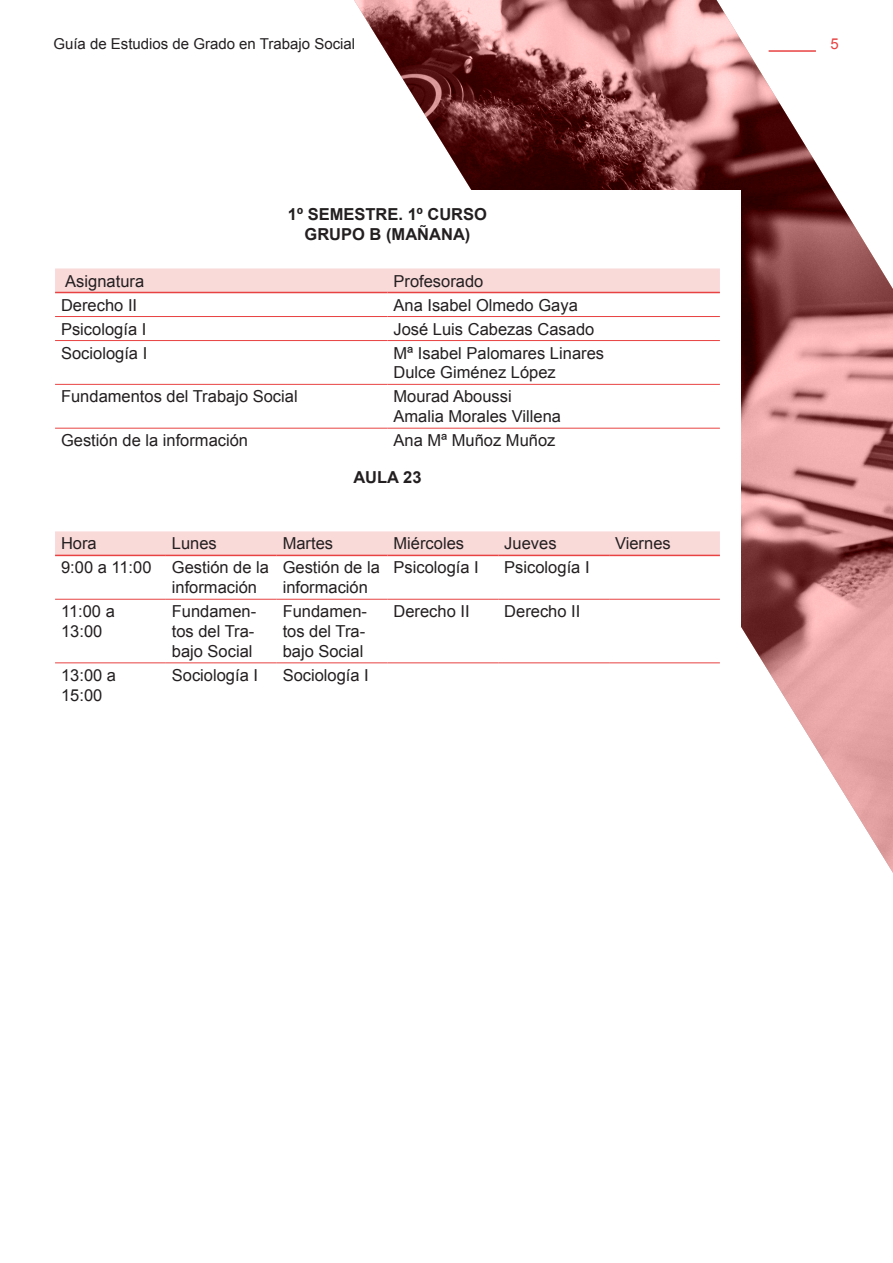
<style>
.page{position:relative;width:893px;height:1263px;background:#fff}
.page>*{position:absolute;margin:0;border:0;box-sizing:border-box;transform-origin:0 0}
.texto_1_-_sin_1_line{font:16.5px/19.8px "Arial";color:#231f20}
.negrita_centr{font:700 16.5px "Arial";color:#231f20}
.texto_1{font:16.5px "Arial";color:#231f20}
.t1{font:15px "Arial";color:#231f20}
.t2{font:15px "Arial";color:#e84242}
</style>
<div class="page">
<svg style="left:354px;top:0;width:539px;height:873px"></svg>
<div style="left:55px;top:190px;width:686px;height:930px;background:#fff"></div>
<hr style="left:769px;top:50px;width:47px;height:2px;background:#e84242">
<svg style="left:55px;top:268px;width:665px;height:24px;background:#f9d8d8"></svg>
<svg style="left:55px;top:293px;width:665px;height:135px"></svg>
<hr style="left:55px;top:292px;width:332px;height:1px;background:#e84242">
<hr style="left:387px;top:292px;width:333px;height:1px;background:#e84242">
<hr style="left:55px;top:316px;width:332px;height:1px;background:#e84242">
<hr style="left:387px;top:316px;width:333px;height:1px;background:#e84242">
<hr style="left:55px;top:340px;width:332px;height:1px;background:#e84242">
<hr style="left:387px;top:340px;width:333px;height:1px;background:#e84242">
<hr style="left:55px;top:384px;width:332px;height:1px;background:#e84242">
<hr style="left:387px;top:384px;width:333px;height:1px;background:#e84242">
<hr style="left:55px;top:428px;width:332px;height:1px;background:#e84242">
<hr style="left:387px;top:428px;width:333px;height:1px;background:#e84242">
<svg style="left:55px;top:531px;width:665px;height:24px;background:#f9d7d7"></svg>
<svg style="left:55px;top:556px;width:665px;height:107px"></svg>
<hr style="left:55px;top:555px;width:111px;height:1px;background:#e84242">
<hr style="left:166px;top:555px;width:111px;height:1px;background:#e84242">
<hr style="left:277px;top:555px;width:110px;height:1px;background:#e84242">
<hr style="left:387px;top:555px;width:111px;height:1px;background:#e84242">
<hr style="left:498px;top:555px;width:111px;height:1px;background:#e84242">
<hr style="left:609px;top:555px;width:111px;height:1px;background:#e84242">
<hr style="left:55px;top:599px;width:111px;height:1px;background:#e84242">
<hr style="left:166px;top:599px;width:111px;height:1px;background:#e84242">
<hr style="left:277px;top:599px;width:110px;height:1px;background:#e84242">
<hr style="left:387px;top:599px;width:111px;height:1px;background:#e84242">
<hr style="left:498px;top:599px;width:111px;height:1px;background:#e84242">
<hr style="left:609px;top:599px;width:111px;height:1px;background:#e84242">
<hr style="left:55px;top:663px;width:111px;height:1px;background:#e84242">
<hr style="left:166px;top:663px;width:111px;height:1px;background:#e84242">
<hr style="left:277px;top:663px;width:110px;height:1px;background:#e84242">
<hr style="left:387px;top:663px;width:111px;height:1px;background:#e84242">
<hr style="left:498px;top:663px;width:111px;height:1px;background:#e84242">
<hr style="left:609px;top:663px;width:111px;height:1px;background:#e84242">
<p class="t1" style="left:53px;top:34px;width:303px">Guía de Estudios de Grado en Trabajo Social</p>
<p class="t2" style="left:831px;top:34px;width:10px">5</p>
<p class="negrita_centr" style="left:288px;top:204px;width:201px">1º SEMESTRE. 1º CURSO</p>
<p class="negrita_centr" style="left:305px;top:223px;width:167px">GRUPO B (MAÑANA)</p>
<p class="texto_1" style="left:65px;top:270px;width:80px">Asignatura</p>
<p class="texto_1_-_sin_1_line" style="left:393px;top:271px;width:91px">Profesorado</p>
<p class="texto_1_-_sin_1_line" style="left:61px;top:295px;width:78px">Derecho II</p>
<p class="texto_1_-_sin_1_line" style="left:393px;top:295px;width:186px">Ana Isabel Olmedo Gaya</p>
<p class="texto_1_-_sin_1_line" style="left:61px;top:319px;width:87px">Psicología I</p>
<p class="texto_1_-_sin_1_line" style="left:393px;top:319px;width:202px">José Luis Cabezas Casado</p>
<p class="texto_1_-_sin_1_line" style="left:61px;top:343px;width:88px">Sociología I</p>
<p class="texto_1_-_sin_1_line" style="left:393px;top:343px;width:212px">Mª Isabel Palomares Linares</p>
<p class="texto_1_-_sin_1_line" style="left:393px;top:363px;width:164px">Dulce Giménez López</p>
<p class="texto_1_-_sin_1_line" style="left:61px;top:387px;width:238px">Fundamentos del Trabajo Social</p>
<p class="texto_1_-_sin_1_line" style="left:393px;top:387px;width:120px">Mourad Aboussi</p>
<p class="texto_1_-_sin_1_line" style="left:393px;top:407px;width:169px">Amalia Morales Villena</p>
<p class="texto_1_-_sin_1_line" style="left:61px;top:431px;width:189px">Gestión de la información</p>
<p class="texto_1_-_sin_1_line" style="left:393px;top:431px;width:163px">Ana Mª Muñoz Muñoz</p>
<p class="negrita_centr" style="left:353px;top:467px;width:70px">AULA 23</p>
<p class="texto_1_-_sin_1_line" style="left:61px;top:534px;width:37px">Hora</p>
<p class="texto_1_-_sin_1_line" style="left:172px;top:534px;width:46px">Lunes</p>
<p class="texto_1_-_sin_1_line" style="left:283px;top:534px;width:52px">Martes</p>
<p class="texto_1_-_sin_1_line" style="left:393px;top:534px;width:72px">Miércoles</p>
<p class="texto_1_-_sin_1_line" style="left:504px;top:534px;width:54px">Jueves</p>
<p class="texto_1_-_sin_1_line" style="left:615px;top:534px;width:57px">Viernes</p>
<p class="texto_1_-_sin_1_line" style="left:61px;top:558px;width:92px">9:00 a 11:00</p>
<p class="texto_1_-_sin_1_line" style="left:172px;top:558px;width:99px">Gestión de la información</p>
<p class="texto_1_-_sin_1_line" style="left:283px;top:558px;width:99px">Gestión de la información</p>
<p class="texto_1_-_sin_1_line" style="left:393px;top:558px;width:87px">Psicología I</p>
<p class="texto_1_-_sin_1_line" style="left:504px;top:558px;width:87px">Psicología I</p>
<p class="texto_1_-_sin_1_line" style="left:61px;top:602px;width:55px">11:00 a<br>13:00</p>
<p class="texto_1_-_sin_1_line" style="left:172px;top:602px;width:86px;text-align:justify">Fundamen&shy;tos del Tra&shy;bajo Social</p>
<p class="texto_1_-_sin_1_line" style="left:283px;top:602px;width:86px;text-align:justify">Fundamen&shy;tos del Tra&shy;bajo Social</p>
<p class="texto_1_-_sin_1_line" style="left:393px;top:602px;width:78px">Derecho II</p>
<p class="texto_1_-_sin_1_line" style="left:504px;top:602px;width:78px">Derecho II</p>
<p class="texto_1_-_sin_1_line" style="left:61px;top:665px;width:57px">13:00 a</p>
<p class="texto_1_-_sin_1_line" style="left:61px;top:685px;width:43px">15:00</p>
<p class="texto_1_-_sin_1_line" style="left:172px;top:665px;width:88px">Sociología I</p>
<p class="texto_1_-_sin_1_line" style="left:283px;top:665px;width:88px">Sociología I</p>
</div>
